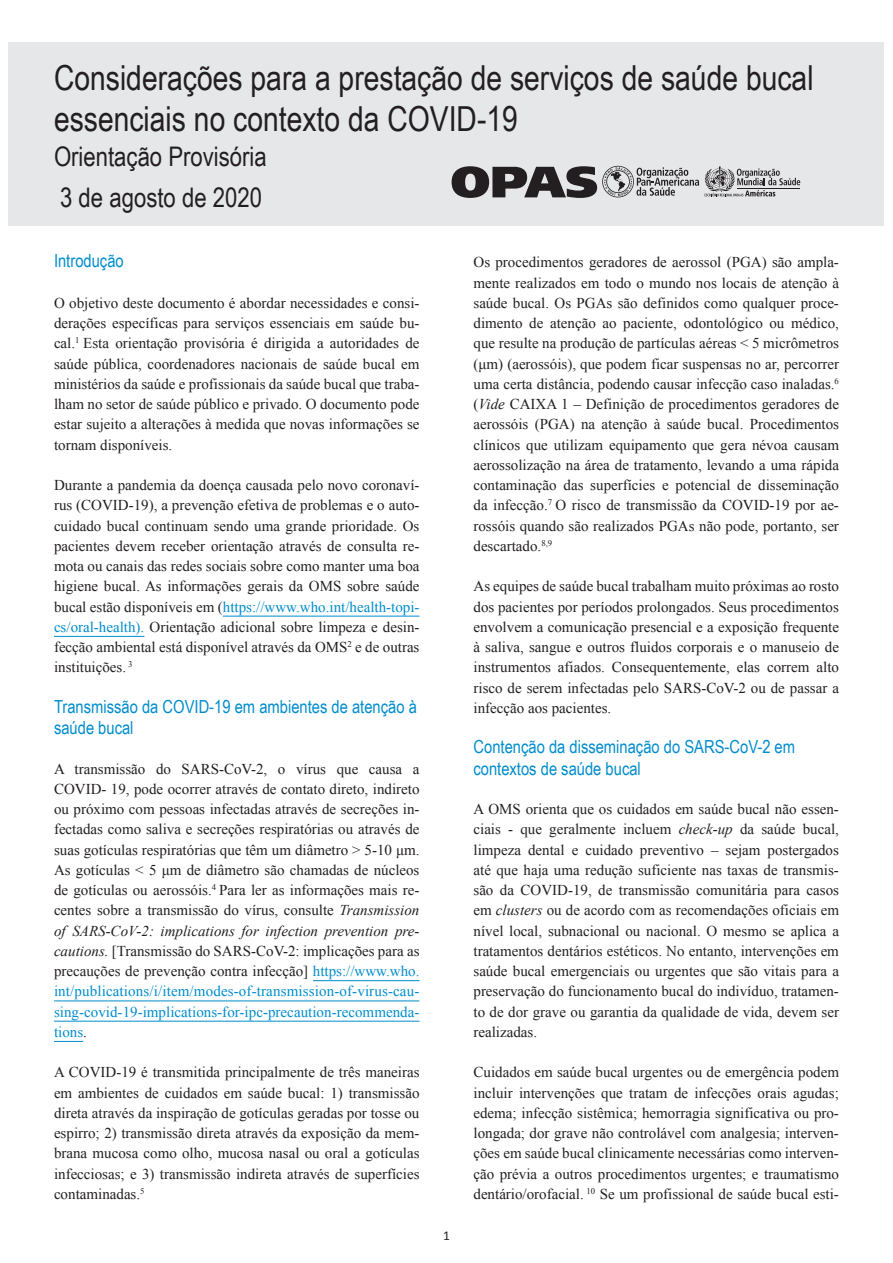
<style>
.page{position:relative;width:893px;height:1263px;background:#fff}
.page>*{position:absolute;margin:0;border:0;box-sizing:border-box;transform-origin:0 0}
._02_Titulo_NIV_01{font:34.5px/41.4px "Arial Narrow";color:#231f20}
._02_Titulo_NIV_02{font:27px/40.5px "Arial Narrow";color:#231f20}
._02_Titulo_NIV_03{font:18px/21.6px "Arial Narrow";color:#008dcd}
._01_Corpo_do_Texto_0{font:15px/20.2px "Times New Roman";color:#231f20;text-align:justify}
.t1{font:13.5px "Calibri";color:#231f20}
.s1{color:#008dcd}
.s2{font-style:italic}
</style>
<div class="page">
<div style="left:9px;top:43px;width:875px;height:183px;background:#e6e7e9"></div>
<svg style="left:452px;top:166px;width:348px;height:32px"></svg>
<hr style="left:223px;top:616px;width:196px;height:1px;background:#008dcd">
<hr style="left:54px;top:636px;width:90px;height:1px;background:#008dcd">
<hr style="left:313px;top:980px;width:106px;height:1px;background:#008dcd">
<hr style="left:54px;top:1001px;width:365px;height:1px;background:#008dcd">
<hr style="left:54px;top:1021px;width:365px;height:1px;background:#008dcd">
<svg style="left:54px;top:1041px;width:29px;height:1px"></svg>
<p class="_02_Titulo_NIV_01" style="left:54px;top:55px;width:761px">Considerações para a prestação de serviços de saúde bucal essenciais no contexto da COVID-19</p>
<p class="_02_Titulo_NIV_02" style="left:54px;top:135px;width:214px">Orientação Provisória<br>3 de agosto de 2020</p>
<p class="_02_Titulo_NIV_03" style="left:54px;top:249px;width:71px">Introdução</p>
<p class="_01_Corpo_do_Texto_0" style="left:54px;top:292px;width:367px">O objetivo deste documento é abordar necessidades e consi&shy;derações específicas para serviços essenciais em saúde bu&shy;cal.<sup>1</sup> Esta orientação provisória é dirigida a autoridades de saúde pública, coordenadores nacionais de saúde bucal em ministérios da saúde e profissionais da saúde bucal que traba&shy;lham no setor de saúde público e privado. O documento pode estar sujeito a alterações à medida que novas informações se tornam disponíveis.</p>
<p class="_01_Corpo_do_Texto_0" style="left:54px;top:475px;width:367px">Durante a pandemia da doença causada pelo novo coronaví&shy;rus (COVID-19), a prevenção efetiva de problemas e o auto&shy;cuidado bucal continuam sendo uma grande prioridade. Os pacientes devem receber orientação através de consulta re&shy;mota ou canais das redes sociais sobre como manter uma boa higiene bucal. As informações gerais da OMS sobre saúde bucal estão disponíveis em (<span class="s1">https://www.who.int/health-topi&shy;cs/oral-health).</span> Orientação adicional sobre limpeza e desin&shy;fecção ambiental está disponível através da OMS<sup>2</sup> e de outras instituições. <sup>3</sup></p>
<p class="_02_Titulo_NIV_03" style="left:54px;top:695px;width:364px">Transmissão da COVID-19 em ambientes de atenção à saúde bucal</p>
<p class="_01_Corpo_do_Texto_0" style="left:54px;top:758px;width:367px">A transmissão do SARS-CoV-2, o vírus que causa a COVID- 19, pode ocorrer através de contato direto, indireto ou próximo com pessoas infectadas através de secreções in&shy;fectadas como saliva e secreções respiratórias ou através de suas gotículas respiratórias que têm um diâmetro &gt; 5-10 μm.<br>As gotículas &lt; 5 μm de diâmetro são chamadas de núcleos de gotículas ou aerossóis.<sup>4</sup> Para ler as informações mais re&shy;centes sobre a transmissão do vírus, consulte <span class="s2">Transmission of SARS-CoV-2: implications for infection prevention pre&shy;cautions.</span> [Transmissão do SARS-CoV-2: implicações para as precauções de prevenção contra infecção] <span class="s1">https://www.who. int/publications/i/item/modes-of-transmission-of-virus-cau&shy;sing-covid-19-implications-for-ipc-precaution-recommenda&shy;tions</span>.</p>
<p class="_01_Corpo_do_Texto_0" style="left:54px;top:1062px;width:367px">A COVID-19 é transmitida principalmente de três maneiras em ambientes de cuidados em saúde bucal: 1) transmissão direta através da inspiração de gotículas geradas por tosse ou espirro; 2) transmissão direta através da exposição da mem&shy;brana mucosa como olho, mucosa nasal ou oral a gotículas infecciosas; e 3) transmissão indireta através de superfícies contaminadas.<sup>5</sup></p>
<p class="t1" style="left:443px;top:1227px;width:8px">1</p>
<p class="_01_Corpo_do_Texto_0" style="left:473px;top:252px;width:367px">Os procedimentos geradores de aerossol (PGA) são ampla&shy;mente realizados em todo o mundo nos locais de atenção à saúde bucal. Os PGAs são definidos como qualquer proce&shy;dimento de atenção ao paciente, odontológico ou médico, que resulte na produção de partículas aéreas &lt; 5 micrômetros (μm) (aerossóis), que podem ficar suspensas no ar, percorrer uma certa distância, podendo causar infecção caso inaladas.<sup>6 </sup>(<span class="s2">Vide</span> CAIXA 1 – Definição de procedimentos geradores de aerossóis (PGA) na atenção à saúde bucal. Procedimentos clínicos que utilizam equipamento que gera névoa causam aerossolização na área de tratamento, levando a uma rápida contaminação das superfícies e potencial de disseminação da infecção.<sup>7</sup> O risco de transmissão da COVID-19 por ae&shy;rossóis quando são realizados PGAs não pode, portanto, ser descartado.<sup>8,9</sup></p>
<p class="_01_Corpo_do_Texto_0" style="left:473px;top:576px;width:367px">As equipes de saúde bucal trabalham muito próximas ao rosto dos pacientes por períodos prolongados. Seus procedimentos envolvem a comunicação presencial e a exposição frequente à saliva, sangue e outros fluidos corporais e o manuseio de instrumentos afiados. Consequentemente, elas correm alto risco de serem infectadas pelo SARS-CoV-2 ou de passar a infecção aos pacientes.</p>
<p class="_02_Titulo_NIV_03" style="left:473px;top:735px;width:323px">Contenção da disseminação do SARS-CoV-2 em contextos de saúde bucal</p>
<p class="_01_Corpo_do_Texto_0" style="left:473px;top:799px;width:367px">A OMS orienta que os cuidados em saúde bucal não essen&shy;ciais - que geralmente incluem <span class="s2">check-up</span> da saúde bucal, limpeza dental e cuidado preventivo – sejam postergados até que haja uma redução suficiente nas taxas de transmis&shy;são da COVID-19, de transmissão comunitária para casos em <span class="s2">clusters</span> ou de acordo com as recomendações oficiais em nível local, subnacional ou nacional. O mesmo se aplica a tratamentos dentários estéticos. No entanto, intervenções em saúde bucal emergenciais ou urgentes que são vitais para a preservação do funcionamento bucal do indivíduo, tratamen&shy;to de dor grave ou garantia da qualidade de vida, devem ser realizadas.</p>
<p class="_01_Corpo_do_Texto_0" style="left:473px;top:1062px;width:367px">Cuidados em saúde bucal urgentes ou de emergência podem incluir intervenções que tratam de infecções orais agudas; edema; infecção sistêmica; hemorragia significativa ou pro&shy;longada; dor grave não controlável com analgesia; interven&shy;ções em saúde bucal clinicamente necessárias como interven&shy;ção prévia a outros procedimentos urgentes; e traumatismo dentário/orofacial. <sup>10</sup> Se um profissional de saúde bucal esti-</p>
</div>
